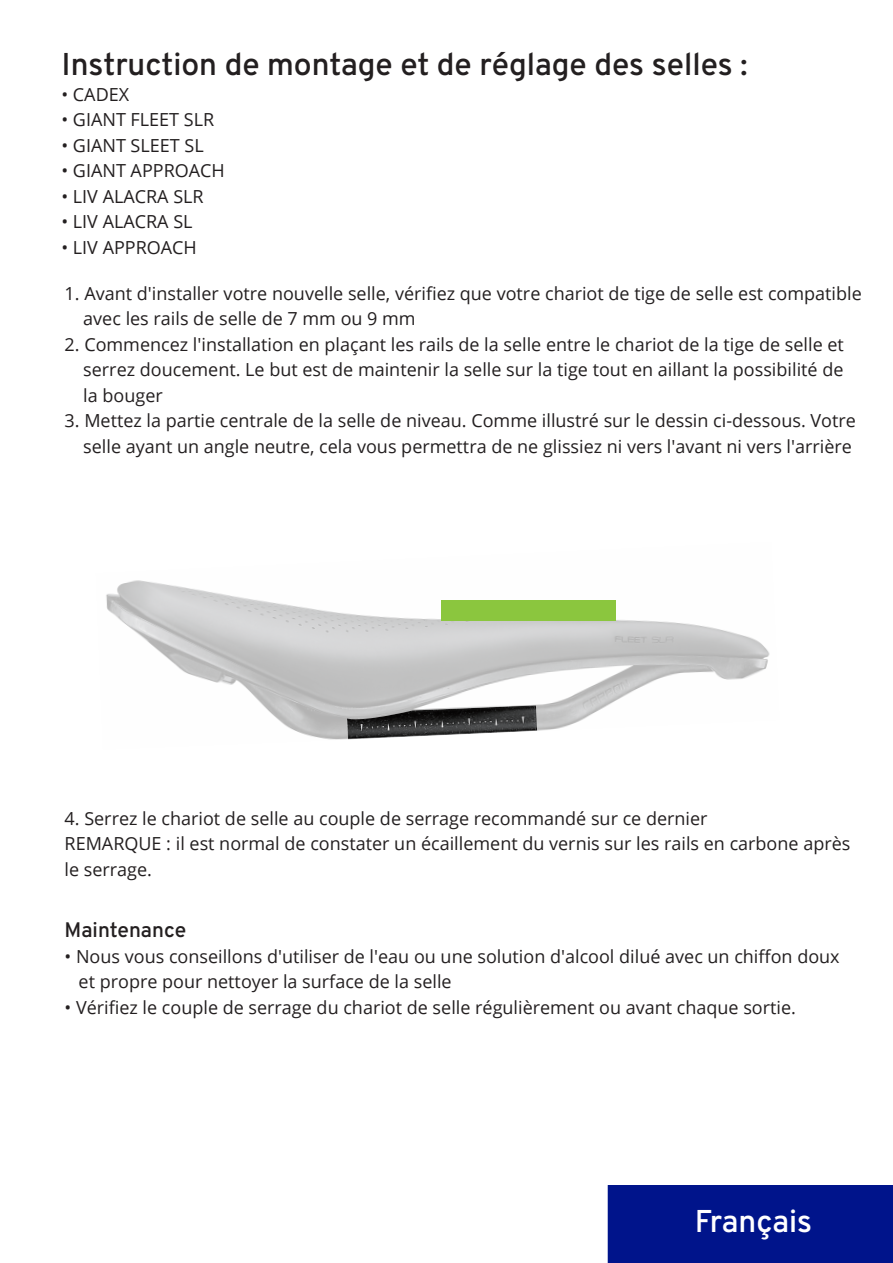
<style>
.page{position:relative;width:893px;height:1263px;background:#fff}
.page>*{position:absolute;margin:0;border:0;box-sizing:border-box;transform-origin:0 0}
.t1{font:600 31.5px "Overpass";color:#231f20}
.t2{font:600 31.5px "Overpass";color:#fff}
.t3{font:600 21px "Overpass";color:#231f20}
.t4{font:18px/25.5px "Open Sans";color:#231f20}
</style>
<div class="page">
<img style="left:106px;top:580px;width:664px;height:160px">
<img style="left:347px;top:705px;width:190px;height:34px">
<div style="left:441px;top:600px;width:175px;height:20px;background:#8bc63e"></div>
<div style="left:608px;top:1185px;width:285px;height:78px;background:#00148b"></div>
<h1 class="t1" style="left:61px;top:42px;width:687px">Instruction de montage et de réglage des selles :</h1>
<p class="t4" style="left:61px;top:81px;width:69px">• CADEX</p>
<p class="t4" style="left:61px;top:107px;width:154px">• GIANT FLEET SLR</p>
<p class="t4" style="left:61px;top:132px;width:144px">• GIANT SLEET SL</p>
<p class="t4" style="left:61px;top:158px;width:165px">• GIANT APPROACH</p>
<p class="t4" style="left:61px;top:183px;width:144px">• LIV ALACRA SLR</p>
<p class="t4" style="left:61px;top:209px;width:133px">• LIV ALACRA SL</p>
<p class="t4" style="left:61px;top:234px;width:137px">• LIV APPROACH</p>
<p class="t4" style="left:83px;top:280px;width:780px;text-indent:-19px">1. Avant d'installer votre nouvelle selle, vérifiez que votre chariot de tige de selle est compatible avec les rails de selle de 7 mm ou 9 mm</p>
<p class="t4" style="left:83px;top:331px;width:762px;text-align:justify;text-indent:-19px">2. Commencez l'installation en plaçant les rails de la selle entre le chariot de la tige de selle et serrez doucement. Le but est de maintenir la selle sur la tige tout en aillant la possibilité de la bouger</p>
<p class="t4" style="left:65px;top:407px;width:793px;text-align:right">3. Mettez la partie centrale de la selle de niveau. Comme illustré sur le dessin ci-dessous. Votre selle ayant un angle neutre, cela vous permettra de ne glissiez ni vers l'avant ni vers l'arrière</p>
<p class="t4" style="left:65px;top:805px;width:787px">4. Serrez le chariot de selle au couple de serrage recommandé sur ce dernier<br>REMARQUE : il est normal de constater un écaillement du vernis sur les rails en carbone après le serrage.</p>
<p class="t3" style="left:65px;top:915px;width:123px">Maintenance</p>
<p class="t4" style="left:79px;top:943px;width:763px;text-indent:-14px">• Nous vous conseillons d'utiliser de l'eau ou une solution d'alcool dilué avec un chiffon doux et propre pour nettoyer la surface de la selle</p>
<p class="t4" style="left:65px;top:994px;width:733px">• Vérifiez le couple de serrage du chariot de selle régulièrement ou avant chaque sortie.</p>
<h1 class="t2" style="left:695px;top:1199px;width:119px">Français</h1>
</div>
